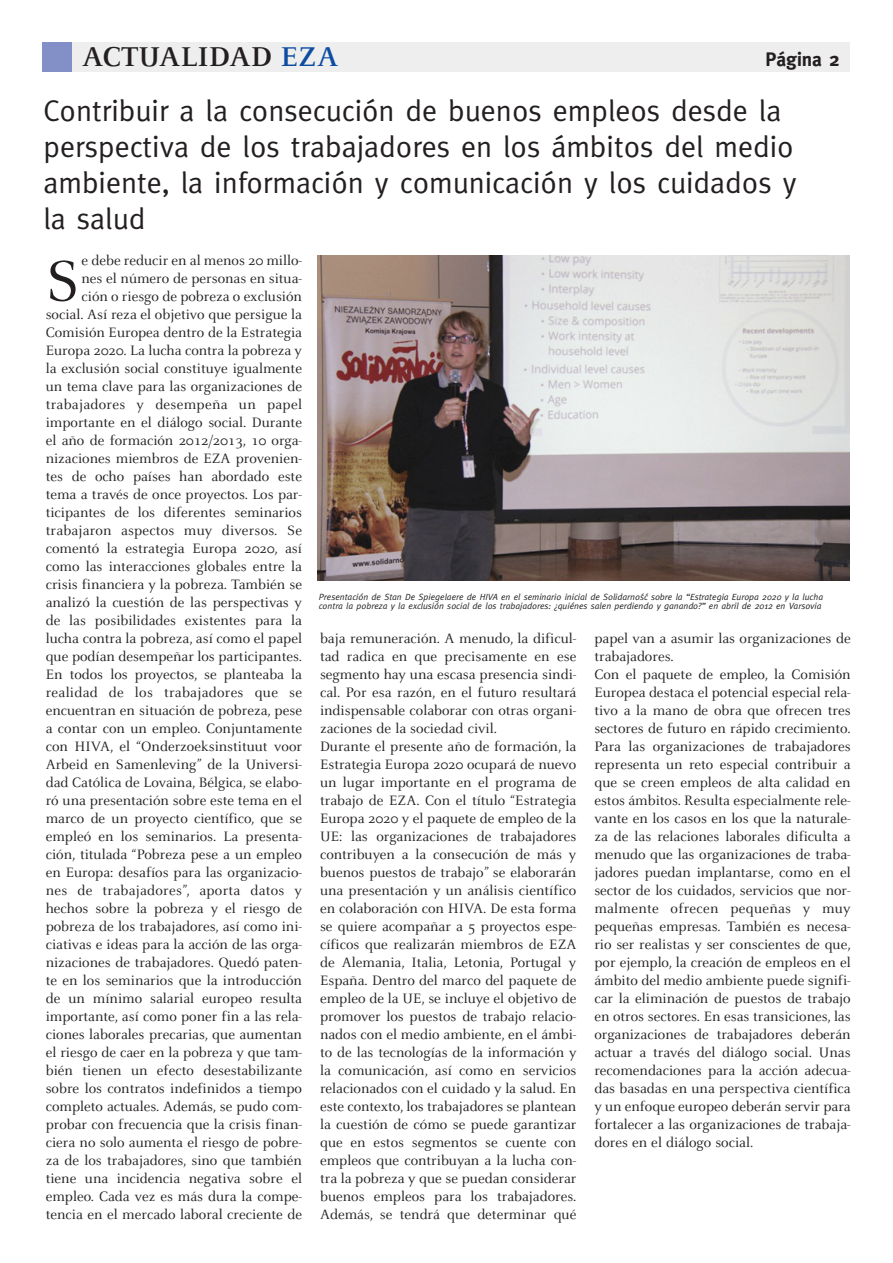
<style>
.page{position:relative;width:893px;height:1263px;background:#fff}
.page>*{position:absolute;margin:0;border:0;box-sizing:border-box;transform-origin:0 0}
.t1{font:63.45px "Celeste";color:#231f20}
.t2{font:30px/36px "Meta";color:#231f20}
.t3{font:700 30px "Celeste";color:#231f20}
.t4{font:700 19.5px "Meta";color:#231f20}
.t5{font:15px/18px "Celeste";color:#231f20}
.t6{font:italic 9px/9.9px "Meta";color:#231f20}
.s1{color:#0d4da1}
</style>
<div class="page">
<div style="left:43px;top:43px;width:807px;height:29px;background:#eeeeef"></div>
<div style="left:43px;top:43px;width:29px;height:29px;background:#838fc7"></div>
<img style="left:317px;top:255px;width:533px;height:326px">
<h2 class="t3" style="left:82px;top:38px;width:258px">ACTUALIDAD <span class="s1">EZA</span></h2>
<h3 class="t4" style="left:765px;top:48px;width:76px">Página 2</h3>
<h2 class="t2" style="left:43px;top:92px;width:755px">Contribuir a la consecución de buenos empleos desde la perspectiva de los trabajadores en los ámbitos del medio ambiente, la información y comunicación y los cuidados y la salud</h2>
<p class="t5" style="left:46px;top:250px;width:258px;text-align:right">e debe reducir en al menos 20 millo-<br>nes el número de personas en situa-<br>ción o riesgo de pobreza o exclusión social. Así reza el objetivo que persigue la Comisión Europea dentro de la Estrategia Europa 2020. La lucha contra la pobreza y la exclusión social constituye igualmente un tema clave para las organizaciones de trabajadores y desempeña un papel importante en el diálogo social. Durante el año de formación 2012/2013, 10 orga&shy;nizaciones miembros de EZA provenien&shy;tes de ocho países han abordado este tema a través de once proyectos. Los par&shy;ticipantes de los diferentes seminarios trabajaron aspectos muy diversos. Se comentó la estrategia Europa 2020, así como las interacciones globales entre la crisis financiera y la pobreza. También se analizó la cuestión de las perspectivas y de las posibilidades existentes para la lucha contra la pobreza, así como el papel que podían desempeñar los participantes.<br>En todos los proyectos, se planteaba la realidad de los trabajadores que se encuentran en situación de pobreza, pese a contar con un empleo. Conjuntamente con HIVA, el “Onderzoeksinstituut voor Arbeid en Samenleving” de la Universi&shy;dad Católica de Lovaina, Bélgica, se elabo&shy;ró una presentación sobre este tema en el marco de un proyecto científico, que se empleó en los seminarios. La presenta&shy;ción, titulada “Pobreza pese a un empleo en Europa: desafíos para las organizacio&shy;nes de trabajadores”, aporta datos y hechos sobre la pobreza y el riesgo de pobreza de los trabajadores, así como ini&shy;ciativas e ideas para la acción de las orga&shy;nizaciones de trabajadores. Quedó paten&shy;te en los seminarios que la introducción de un mínimo salarial europeo resulta importante, así como poner fin a las rela&shy;ciones laborales precarias, que aumentan el riesgo de caer en la pobreza y que tam&shy;bién tienen un efecto desestabilizante sobre los contratos indefinidos a tiempo completo actuales. Además, se pudo com&shy;probar con frecuencia que la crisis finan&shy;ciera no solo aumenta el riesgo de pobre&shy;za de los trabajadores, sino que también tiene una incidencia negativa sobre el empleo. Cada vez es más dura la compe&shy;tencia en el mercado laboral creciente de</p>
<h1 class="t1" style="left:46px;top:242px;width:36px">S</h1>
<p class="t6" style="left:319px;top:591px;width:506px">Presentación de Stan De Spiegelaere de HIVA en el seminario inicial de Solidarnos´c´ sobre la “Estrategia Europa 2020 y la lucha contra la pobreza y la exclusión social de los trabajadores: ¿quiénes salen perdiendo y ganando?” en abril de 2012 en Varsovia</p>
<p class="t5" style="left:320px;top:628px;width:258px">baja remuneración. A menudo, la dificul&shy;tad radica en que precisamente en ese segmento hay una escasa presencia sindi&shy;cal. Por esa razón, en el futuro resultará indispensable colaborar con otras organi&shy;zaciones de la sociedad civil.<br>Durante el presente año de formación, la Estrategia Europa 2020 ocupará de nuevo un lugar importante en el programa de trabajo de EZA. Con el título “Estrategia Europa 2020 y el paquete de empleo de la UE: las organizaciones de trabajadores contribuyen a la consecución de más y buenos puestos de trabajo” se elaborarán una presentación y un análisis científico en colaboración con HIVA. De esta forma se quiere acompañar a 5 proyectos espe&shy;cíficos que realizarán miembros de EZA de Alemania, Italia, Letonia, Portugal y España. Dentro del marco del paquete de empleo de la UE, se incluye el objetivo de promover los puestos de trabajo relacio&shy;nados con el medio ambiente, en el ámbi&shy;to de las tecnologías de la información y la comunicación, así como en servicios relacionados con el cuidado y la salud. En este contexto, los trabajadores se plantean la cuestión de cómo se puede garantizar que en estos segmentos se cuente con empleos que contribuyan a la lucha con&shy;tra la pobreza y que se puedan considerar buenos empleos para los trabajadores.<br>Además, se tendrá que determinar qué</p>
<p class="t5" style="left:594px;top:628px;width:258px">papel van a asumir las organizaciones de trabajadores.<br>Con el paquete de empleo, la Comisión Europea destaca el potencial especial rela&shy;tivo a la mano de obra que ofrecen tres sectores de futuro en rápido crecimiento.<br>Para las organizaciones de trabajadores representa un reto especial contribuir a que se creen empleos de alta calidad en estos ámbitos. Resulta especialmente rele&shy;vante en los casos en los que la naturale&shy;za de las relaciones laborales dificulta a menudo que las organizaciones de traba&shy;jadores puedan implantarse, como en el sector de los cuidados, servicios que nor&shy;malmente ofrecen pequeñas y muy pequeñas empresas. También es necesa&shy;rio ser realistas y ser conscientes de que, por ejemplo, la creación de empleos en el ámbito del medio ambiente puede signifi&shy;car la eliminación de puestos de trabajo en otros sectores. En esas transiciones, las organizaciones de trabajadores deberán actuar a través del diálogo social. Unas recomendaciones para la acción adecua&shy;das basadas en una perspectiva científica y un enfoque europeo deberán servir para fortalecer a las organizaciones de trabaja&shy;dores en el diálogo social.</p>
</div>
